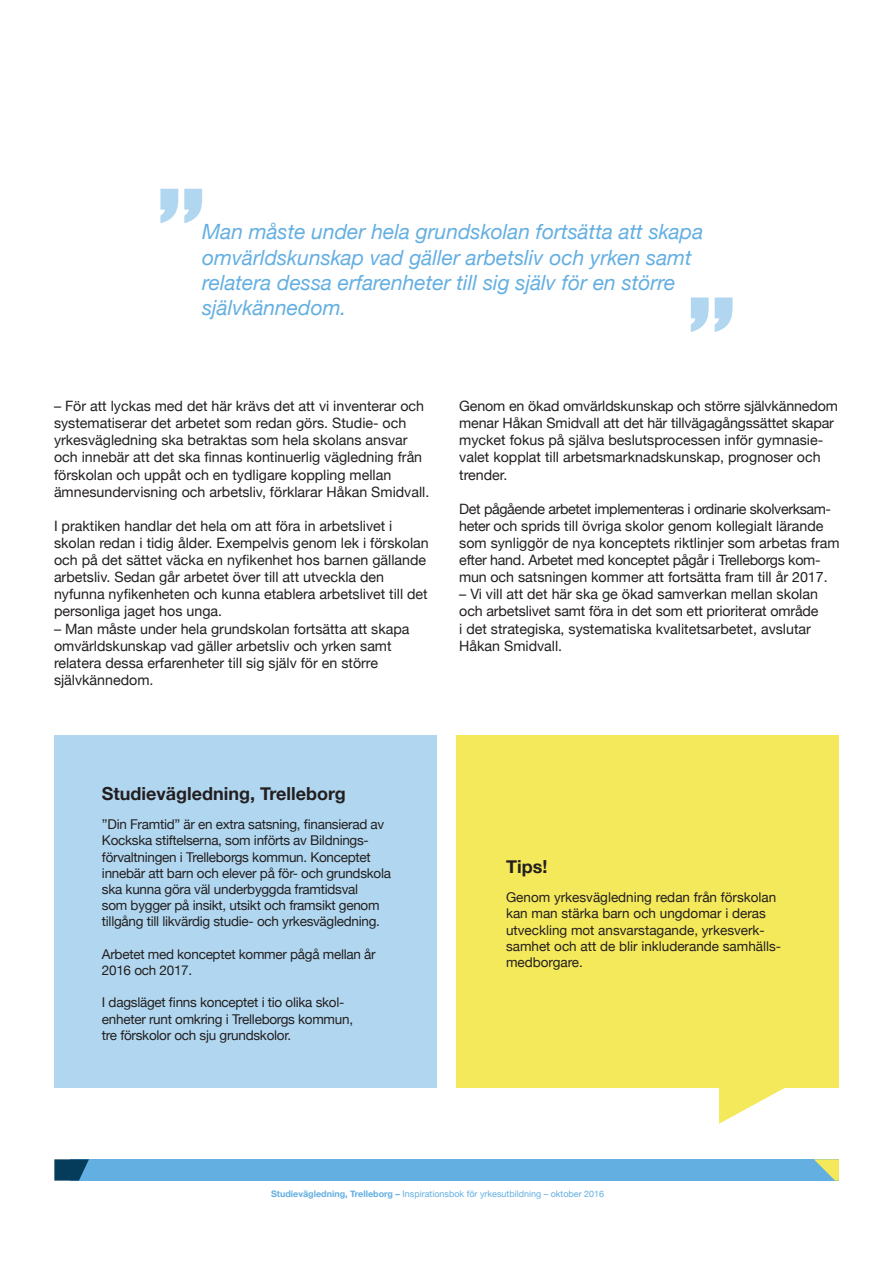
<style>
.page{position:relative;width:893px;height:1263px;background:#fff}
.page>*{position:absolute;margin:0;border:0;box-sizing:border-box;transform-origin:0 0}
.t1{font:italic 21px/25.2px "Helvetica Neue";color:#64afe1}
.t2{font:700 18px "Helvetica Neue";color:#231f20}
.t3{font:14.25px/17.1px "Helvetica Neue";color:#231f20}
.t4{font:13.5px/16.2px "Helvetica Neue";letter-spacing:-.02em;color:#231f20}
.t5{font:13.5px/16.2px "Helvetica Neue";color:#231f20}
.t6{font:9px "Helvetica Neue";color:#64afe1}
.s1{font-weight:700}
</style>
<div class="page">
<div style="left:54px;top:735px;width:383px;height:352px;background:#b1d7f0"></div>
<div style="left:456px;top:735px;width:383px;height:352px;background:#f4e85b"></div>
<svg style="left:719px;top:1087px;width:70px;height:37px"></svg>
<div style="left:70px;top:1159px;width:769px;height:21px;background:#64afe1"></div>
<svg style="left:54px;top:1159px;width:35px;height:21px"></svg>
<svg style="left:814px;top:1159px;width:25px;height:21px"></svg>
<svg style="left:160px;top:189px;width:42px;height:34px"></svg>
<svg style="left:691px;top:297px;width:41px;height:35px"></svg>
<h1 class="t1" style="left:202px;top:220px;width:503px">Man måste under hela grundskolan fortsätta att skapa omvärldskunskap vad gäller arbetsliv och yrken samt relatera dessa erfarenheter till sig själv för en större självkännedom.</h1>
<p class="t3" style="left:54px;top:398px;width:377px">– För att lyckas med det här krävs det att vi inventerar och systematiserar det arbetet som redan görs. Studie- och yrkesvägledning ska betraktas som hela skolans ansvar och innebär att det ska finnas kontinuerlig vägledning från förskolan och uppåt och en tydligare koppling mellan ämnesundervisning och arbetsliv, förklarar Håkan Smidvall.</p>
<p class="t3" style="left:54px;top:518px;width:376px">I praktiken handlar det hela om att föra in arbetslivet i skolan redan i tidig ålder. Exempelvis genom lek i förskolan och på det sättet väcka en nyfikenhet hos barnen gällande arbetsliv. Sedan går arbetet över till att utveckla den nyfunna nyfikenheten och kunna etablera arbetslivet till det personliga jaget hos unga.</p>
<p class="t3" style="left:54px;top:621px;width:357px">– Man måste under hela grundskolan fortsätta att skapa omvärldskunskap vad gäller arbetsliv och yrken samt relatera dessa erfarenheter till sig själv för en större självkännedom.</p>
<p class="t3" style="left:459px;top:398px;width:380px">Genom en ökad omvärldskunskap och större självkännedom menar Håkan Smidvall att det här tillvägagångssättet skapar mycket fokus på själva beslutsprocessen inför gymnasie&shy;valet kopplat till arbetsmarknadskunskap, prognoser och trender.</p>
<p class="t3" style="left:459px;top:501px;width:382px">Det pågående arbetet implementeras i ordinarie skolverksam&shy;heter och sprids till övriga skolor genom kollegialt lärande som synliggör de nya konceptets riktlinjer som arbetas fram efter hand. Arbetet med konceptet pågår i Trelleborgs kom&shy;mun och satsningen kommer att fortsätta fram till år 2017.</p>
<p class="t3" style="left:459px;top:586px;width:361px">– Vi vill att det här ska ge ökad samverkan mellan skolan och arbetslivet samt föra in det som ett prioriterat område i det strategiska, systematiska kvalitetsarbetet, avslutar Håkan Smidvall.</p>
<p class="t2" style="left:102px;top:780px;width:245px">Studievägledning, Trelleborg</p>
<p class="t4" style="left:102px;top:817px;width:291px">”Din Framtid” är en extra satsning, finansierad av Kockska stiftelserna, som införts av Bildnings&shy;förvaltningen i Trelleborgs kommun. Konceptet innebär att barn och elever på för- och grundskola ska kunna göra väl underbyggda framtidsval<br>som bygger på insikt, utsikt och framsikt genom tillgång till likvärdig studie- och yrkesvägledning.</p>
<p class="t4" style="left:102px;top:947px;width:275px">Arbetet med konceptet kommer pågå mellan år<br>2016 och 2017.</p>
<p class="t4" style="left:102px;top:995px;width:253px">I dagsläget finns konceptet i tio olika skol&shy;enheter runt omkring i Trelleborgs kommun, tre förskolor och sju grundskolor.</p>
<p class="t2" style="left:506px;top:853px;width:43px">Tips!</p>
<p class="t5" style="left:506px;top:890px;width:277px">Genom yrkesvägledning redan från förskolan kan man stärka barn och ungdomar i deras utveckling mot ansvarstagande, yrkesverk&shy;samhet och att de blir inkluderande samhälls&shy;medborgare.</p>
<p class="t6" style="left:271px;top:1187px;width:335px"><span class="s1">Studievägledning, Trelleborg –</span> Inspirationsbok för yrkesutbildning – oktober 2016</p>
</div>
